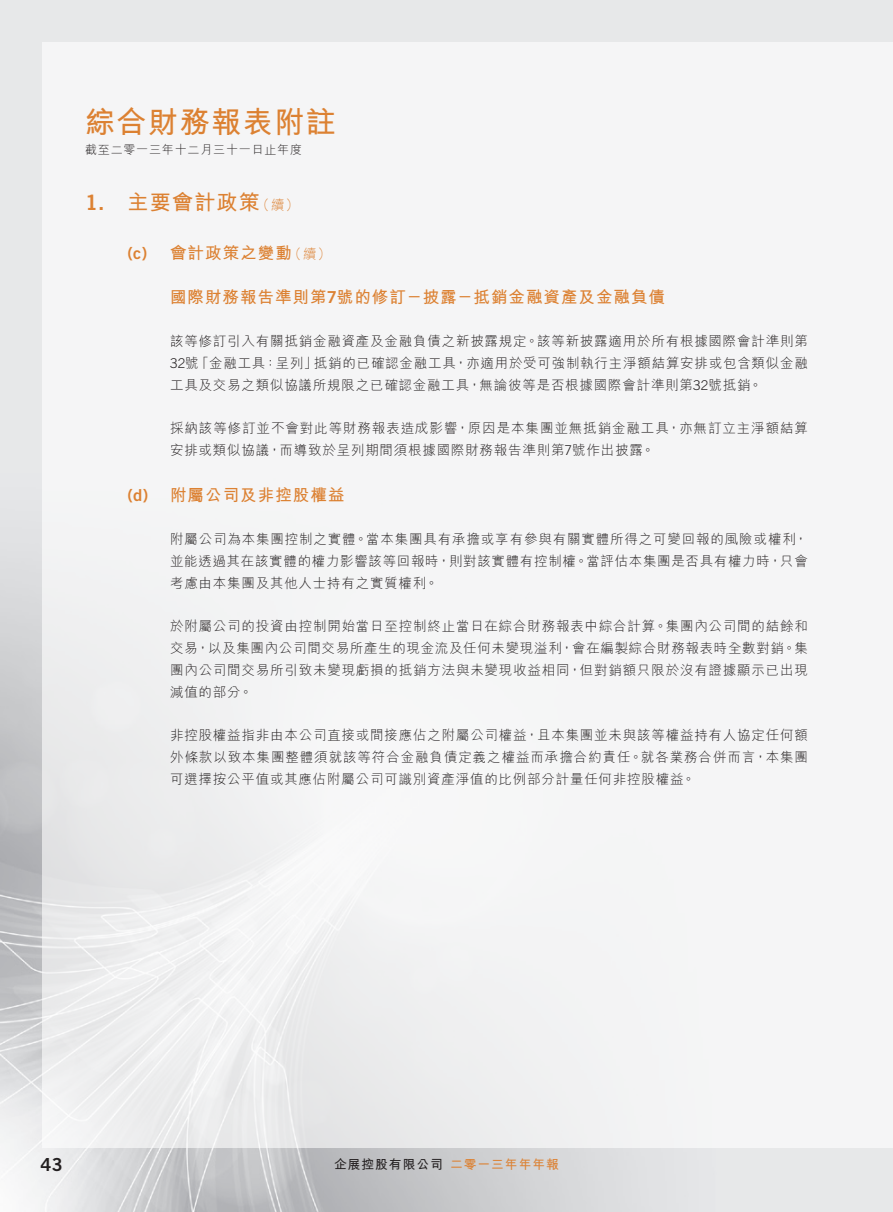
<style>
.page{position:relative;width:893px;height:1212px;background:#fff}
.page>*{position:absolute;margin:0;border:0;box-sizing:border-box;transform-origin:0 0}
.t1{font:700 30px "M Hei HK";letter-spacing:.05em;color:#dc8132}
.Heading_1{font:700 21px "M Hei HK";letter-spacing:.06em;color:#dc8132}
.Heading_1-2{font:21px "Trade Gothic LT Std Bd 2";color:#dc8132}
.t2{font:18px "Trade Gothic LT Std Bd 2";color:#231f20}
.Heading_3{font:700 16.5px "M Hei HK";letter-spacing:.06em;color:#dc8132}
.Heading_2{font:700 16.5px "M Hei HK";letter-spacing:.065em;color:#dc8132}
.Heading_2-2{font:16.5px "Trade Gothic LT Std Bd 2";color:#dc8132}
.Body_Text{font:300 13.5px/21.8px "M Hei HK";letter-spacing:.06em;color:#231f20;text-align:justify}
.Heading_1-3{font:300 13.5px "M Hei HK";color:#dc8132}
.Heading_2-3{font:300 13.5px "M Hei HK";color:#dc8132}
.t3{font:700 12.75px "M Hei HK";letter-spacing:.075em;color:#dc8132}
.t4{font:700 12.75px "M Hei HK";letter-spacing:.075em;color:#231f20}
.t5{font:300 12px "M Hei HK";letter-spacing:.07em;color:#231f20}
.s1{font-family:"Trade Gothic LT Std Bd 2";font-weight:400}
.s2{font-family:"Trade Gothic LT Std"}
</style>
<div class="page">
<img style="left:0;top:0;width:893px;height:1212px">
<div style="left:43px;top:43px;width:850px;height:1105px;background:#f5f5f6"></div>
<h1 class="t1" style="left:85px;top:100px;width:252px">綜合財務報表附註</h1>
<p class="t5" style="left:85px;top:143px;width:219px">截至二零一三年十二月三十一日止年度</p>
<p class="Heading_1-2" style="left:85px;top:190px;width:21px">1.</p>
<p class="Heading_1" style="left:128px;top:187px;width:134px">主要會計政策</p>
<p class="Heading_1-3" style="left:256px;top:198px;width:44px">（續(</p>
<p class="Heading_2-2" style="left:128px;top:243px;width:21px">)c(</p>
<p class="Heading_2-2" style="left:128px;top:485px;width:22px">)d(</p>
<p class="Heading_2" style="left:170px;top:241px;width:123px">會計政策之變動</p>
<p class="Heading_2-3" style="left:288px;top:247px;width:44px">（續(</p>
<p class="Heading_3" style="left:170px;top:285px;width:496px">國際財務報告準則第<span class="s1">7</span>號的修訂－披露－抵銷金融資產及金融負債</p>
<p class="Body_Text" style="left:170px;top:330px;width:639px;text-align:right">該等修訂引入有關抵銷金融資產及金融負債之新披露規定。該等新披露適用於所有根據國際會計準則第抵銷的已確認金融工具，亦適用於受可強制執行主淨額結算安排或包含類似金融</p>
<p class="Body_Text" style="left:196px;top:352px;width:123px">「金融工具：呈列」</p>
<p class="Body_Text" style="left:170px;top:352px;width:594px"><span class="s2">32</span>號<br>工具及交易之類似協議所規限之已確認金融工具，無論彼等是否根據國際會計準則第<span class="s2">32</span>號抵銷。</p>
<p class="Body_Text" style="left:170px;top:417px;width:639px">採納該等修訂並不會對此等財務報表造成影響，原因是本集團並無抵銷金融工具，亦無訂立主淨額結算安排或類似協議，而導致於呈列期間須根據國際財務報告準則第<span class="s2">7</span>號作出披露。</p>
<p class="Heading_2" style="left:170px;top:483px;width:176px">附屬公司及非控股權益</p>
<p class="Body_Text" style="left:170px;top:528px;width:639px">附屬公司為本集團控制之實體。當本集團具有承擔或享有參與有關實體所得之可變回報的風險或權利，並能透過其在該實體的權力影響該等回報時，則對該實體有控制權。當評估本集團是否具有權力時，只會考慮由本集團及其他人士持有之實質權利。</p>
<p class="Body_Text" style="left:170px;top:615px;width:639px">於附屬公司的投資由控制開始當日至控制終止當日在綜合財務報表中綜合計算。集團內公司間的結餘和交易，以及集團內公司間交易所產生的現金流及任何未變現溢利，會在編製綜合財務報表時全數對銷。集團內公司間交易所引致未變現虧損的抵銷方法與未變現收益相同，但對銷額只限於沒有證據顯示已出現減值的部分。</p>
<p class="Body_Text" style="left:170px;top:724px;width:639px">非控股權益指非由本公司直接或間接應佔之附屬公司權益，且本集團並未與該等權益持有人協定任何額外條款以致本集團整體須就該等符合金融負債定義之權益而承擔合約責任。就各業務合併而言，本集團可選擇按公平值或其應佔附屬公司可識別資產淨值的比例部分計量任何非控股權益。</p>
<h3 class="t2" style="left:40px;top:1154px;width:24px">43</h3>
<p class="t4" style="left:334px;top:1155px;width:110px">企展控股有限公司</p>
<p class="t3" style="left:450px;top:1155px;width:110px">二零一三年年年報</p>
</div>
